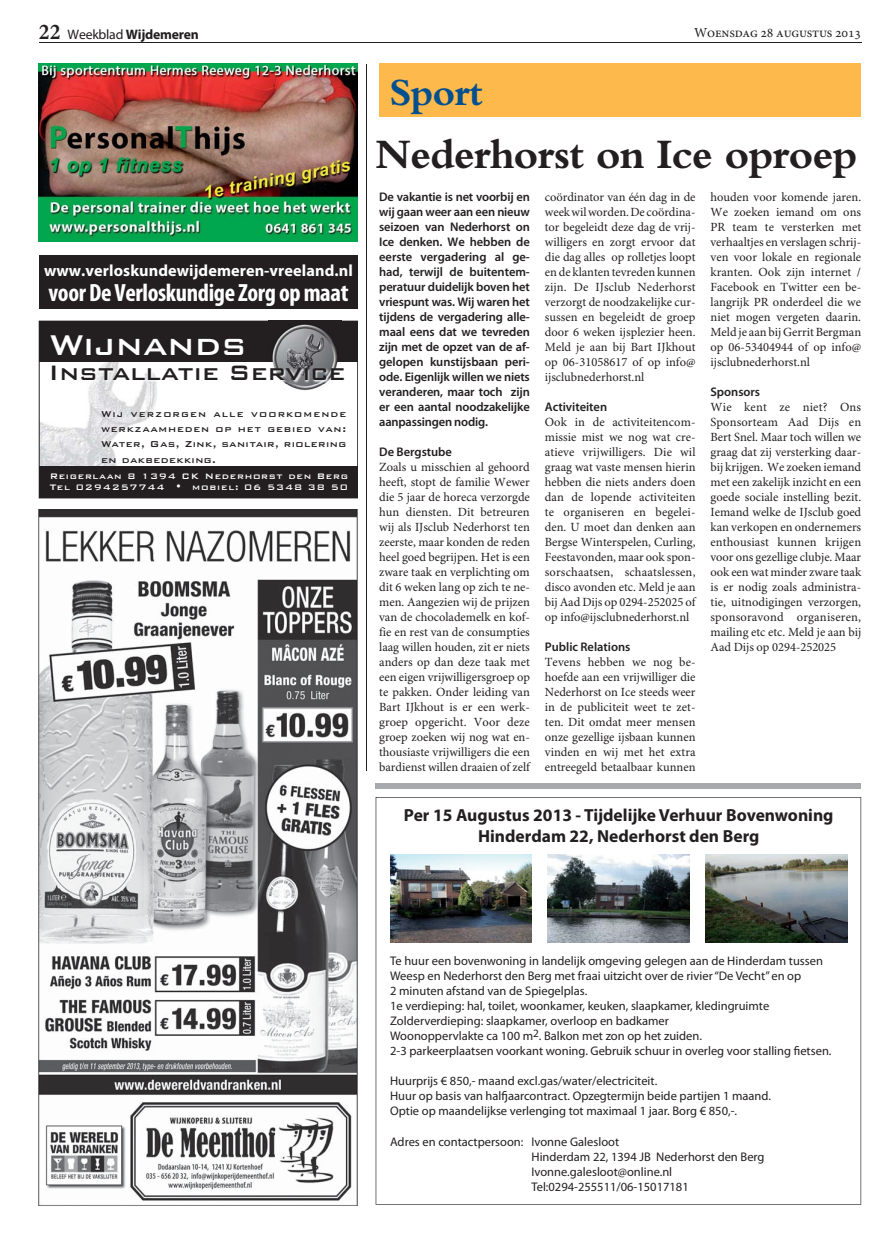
<style>
.page{position:relative;width:886px;height:1241px;background:#fff}
.page>*{position:absolute;margin:0;border:0;box-sizing:border-box;transform-origin:0 0}
.t1{font:700 43.75px "Bembo";letter-spacing:-.025em;color:#231f20}
.t2{font:700 40px "Bembo";letter-spacing:-.025em;color:#00508f}
.t3{font:500 38.12px "Bank Gothic BT";color:#fff}
.t4{font:500 27.88px "Bank Gothic BT";color:#231f20}
.t5{font:700 condensed 25px "Myriad Pro";letter-spacing:-.015em;color:#fff}
.t6{font:700 17.5px/21px "Myriad Pro";color:#231f20;text-align:center}
.t7{font:700 16.25px "Myriad Pro";letter-spacing:.005em;color:#fff}
.t8{font:700 13.75px "Myriad Pro";letter-spacing:-.015em;color:#231f20}
.t9{font:13.75px "Minion Pro";letter-spacing:-.015em;color:#231f20}
.t10{font:12.5px/15px "Minion Pro";letter-spacing:-.005em;color:#231f20;text-align:justify}
.t11{font:12.5px/15px "Myriad Pro";color:#231f20}
.t12{font:600 12.5px/15px "Myriad Pro";letter-spacing:-.005em;color:#231f20;text-align:justify}
.t13{font:500 11.38px/15.2px "Bank Gothic BT";letter-spacing:.04em;color:#231f20;text-align:justify}
.t14{font:500 10.62px/11.5px "Bank Gothic BT";letter-spacing:.07em;color:#fff}
.s1{font-family:"Bembo";font-size:22.5px}
.s2{font-weight:400}
</style>
<div class="page">
<hr style="left:39px;top:42px;width:822px;height:1px;background:#231f20">
<img style="left:39px;top:509px;width:319px;height:696px">
<hr style="left:366px;top:64px;width:1px;height:706px;background:#231f20">
<svg style="left:376px;top:797px;width:485px;height:407px"></svg>
<img style="left:390px;top:853px;width:142px;height:89px">
<img style="left:705px;top:853px;width:142px;height:89px">
<img style="left:548px;top:853px;width:141px;height:89px">
<img style="left:39px;top:64px;width:319px;height:177px">
<div style="left:39px;top:255px;width:319px;height:53px;background:#231f20"></div>
<img style="left:41px;top:361px;width:110px;height:105px">
<img style="left:151px;top:361px;width:76px;height:52px">
<div style="left:39px;top:321px;width:319px;height:40px;background:#231f20"></div>
<img style="left:268px;top:324px;width:73px;height:67px">
<img style="left:51px;top:364px;width:176px;height:19px">
<img style="left:268px;top:364px;width:73px;height:19px">
<div style="left:39px;top:466px;width:319px;height:32px;background:#231f20"></div>
<div style="left:39px;top:321px;width:319px;height:177px;border:1px solid #231f20"></div>
<div style="left:379px;top:64px;width:482px;height:53px;background:#fdb94c"></div>
<div style="left:376px;top:783px;width:485px;height:5px;background:#a7a9ac"></div>
<p class="t8" style="left:39px;top:29px;width:162px"><span class="s1">22</span> <span class="s2">Weekblad</span> Wijdemeren</p>
<p class="t9" style="left:694px;top:27px;width:65px">Woensdag</p>
<p class="t9" style="left:776px;top:27px;width:58px">augustus</p>
<h2 class="t2" style="left:389px;top:78px;width:95px">Sport</h2>
<h3 class="t7" style="left:44px;top:264px;width:310px">www.verloskundewijdemeren-vreeland.nl</h3>
<h3 class="t5" style="left:48px;top:283px;width:301px">voor De Verloskundige Zorg op maat</h3>
<h3 class="t3" style="left:49px;top:324px;width:199px">Wijnands</h3>
<h3 class="t4" style="left:49px;top:357px;width:298px">Installatie Service</h3>
<p class="t13" style="left:101px;top:405px;width:247px">Wij verzorgen alle voorkomende werkzaamheden op het gebied van:<br>Water, Gas, Zink, sanitair, riolering en dakbedekking.</p>
<p class="t14" style="left:50px;top:470px;width:300px">Reigerlaan 8 1394 CK Nederhorst den Berg<br>Tel 0294257744 • mobiel: 06 5348 38 50</p>
<h1 class="t1" style="left:376px;top:139px;width:483px">Nederhorst on Ice oproep</h1>
<p class="t12" style="left:379px;top:190px;width:152px">De vakantie is net voorbij en wij gaan weer aan een nieuw seizoen van Nederhorst on Ice denken. We hebben de eerste vergadering al ge&shy;had, terwijl de buitentem&shy;peratuur duidelijk boven het vriespunt was. Wij waren het tijdens de vergadering alle&shy;maal eens dat we tevreden zijn met de opzet van de af&shy;gelopen kunstijsbaan peri&shy;ode. Eigenlijk willen we niets veranderen, maar toch zijn er een aantal noodzakelijke aanpassingen nodig.</p>
<p class="t12" style="left:379px;top:445px;width:74px">De Bergstube</p>
<p class="t10" style="left:379px;top:460px;width:152px">Zoals u misschien al gehoord heeft, stopt de familie Wewer die 5 jaar de horeca verzorgde hun diensten. Dit betreuren wij als IJsclub Nederhorst ten zeerste, maar konden de reden heel goed begrijpen. Het is een zware taak en verplichting om dit 6 weken lang op zich te ne&shy;men. Aangezien wij de prijzen van de chocolademelk en kof&shy;fie en rest van de consumpties laag willen houden, zit er niets anders op dan deze taak met een eigen vrijwilligersgroep op te pakken. Onder leiding van Bart IJkhout is er een werk&shy;groep opgericht. Voor deze groep zoeken wij nog wat en&shy;thousiaste vrijwilligers die een bardienst willen draaien of zelf</p>
<p class="t10" style="left:545px;top:190px;width:152px">coördinator van één dag in de week wil worden. De coördina&shy;tor begeleidt deze dag de vrij&shy;willigers en zorgt ervoor dat die dag alles op rolletjes loopt en de klanten tevreden kunnen zijn. De IJsclub Nederhorst verzorgt de noodzakelijke cur&shy;sussen en begeleidt de groep door 6 weken ijsplezier heen.<br>Meld je aan bij Bart IJkhout op 06-31058617 of op info@ ijsclubnederhorst.nl</p>
<p class="t12" style="left:545px;top:400px;width:64px">Activiteiten</p>
<p class="t10" style="left:545px;top:415px;width:152px">Ook in de activiteitencom&shy;missie mist we nog wat cre&shy;atieve vrijwilligers. Die wil graag wat vaste mensen hierin hebben die niets anders doen dan de lopende activiteiten te organiseren en begelei&shy;den. U moet dan denken aan Bergse Winterspelen, Curling, Feestavonden, maar ook spon&shy;sorschaatsen, schaatslessen, disco avonden etc. Meld je aan bij Aad Dijs op 0294-252025 of op info@ijsclubnederhorst.nl</p>
<p class="t12" style="left:545px;top:640px;width:87px">Public Relations</p>
<p class="t10" style="left:545px;top:655px;width:152px">Tevens hebben we nog be&shy;hoefde aan een vrijwilliger die Nederhorst on Ice steeds weer in de publiciteit weet te zet&shy;ten. Dit omdat meer mensen onze gezellige ijsbaan kunnen vinden en wij met het extra entreegeld betaalbaar kunnen</p>
<p class="t10" style="left:710px;top:190px;width:152px">houden voor komende jaren.<br>We zoeken iemand om ons PR team te versterken met verhaaltjes en verslagen schrij&shy;ven voor lokale en regionale kranten. Ook zijn internet / Facebook en Twitter een be&shy;langrijk PR onderdeel die we niet mogen vergeten daarin.<br>Meld je aan bij Gerrit Bergman op 06-53404944 of op info@ ijsclubnederhorst.nl</p>
<p class="t12" style="left:710px;top:385px;width:51px">Sponsors</p>
<p class="t10" style="left:710px;top:400px;width:152px">Wie kent ze niet? Ons Sponsorteam Aad Dijs en Bert Snel. Maar toch willen we graag dat zij versterking daar&shy;bij krijgen. We zoeken iemand met een zakelijk inzicht en een goede sociale instelling bezit.<br>Iemand welke de IJsclub goed kan verkopen en ondernemers enthousiast kunnen krijgen voor ons gezellige clubje. Maar ook een wat minder zware taak is er nodig zoals administra&shy;tie, uitnodigingen verzorgen, sponsoravond organiseren, mailing etc etc. Meld je aan bij Aad Dijs op 0294-252025</p>
<h3 class="t6" style="left:404px;top:806px;width:431px">Per 15 Augustus 2013 - Tijdelijke Verhuur Bovenwoning<br>Hinderdam 22, Nederhorst den Berg</h3>
<p class="t11" style="left:390px;top:954px;width:443px">Te huur een bovenwoning in landelijk omgeving gelegen aan de Hinderdam tussen Weesp en Nederhorst den Berg met fraai uitzicht over de rivier “De Vecht” en op<br>2 minuten afstand van de Spiegelplas.<br>1e verdieping: hal, toilet, woonkamer, keuken, slaapkamer, kledingruimte Zolderverdieping: slaapkamer, overloop en badkamer<br>Woonoppervlakte ca 100 m<sup>2</sup>. Balkon met zon op het zuiden.<br>2-3 parkeerplaatsen voorkant woning. Gebruik schuur in overleg voor stalling fietsen.</p>
<p class="t11" style="left:390px;top:1074px;width:382px">Huurprijs € 850,- maand excl.gas/water/electriciteit.<br>Huur op basis van halfjaarcontract. Opzegtermijn beide partijen 1 maand.<br>Optie op maandelijkse verlenging tot maximaal 1 jaar. Borg € 850,-.</p>
<p class="t11" style="left:531px;top:1134px;width:235px;text-indent:-141px">Adres en contactpersoon: Ivonne Galesloot<br>Hinderdam 22, 1394 JB Nederhorst den Berg Ivonne.galesloot@online.nl Tel:0294-255511/06-15017181</p>
</div>
